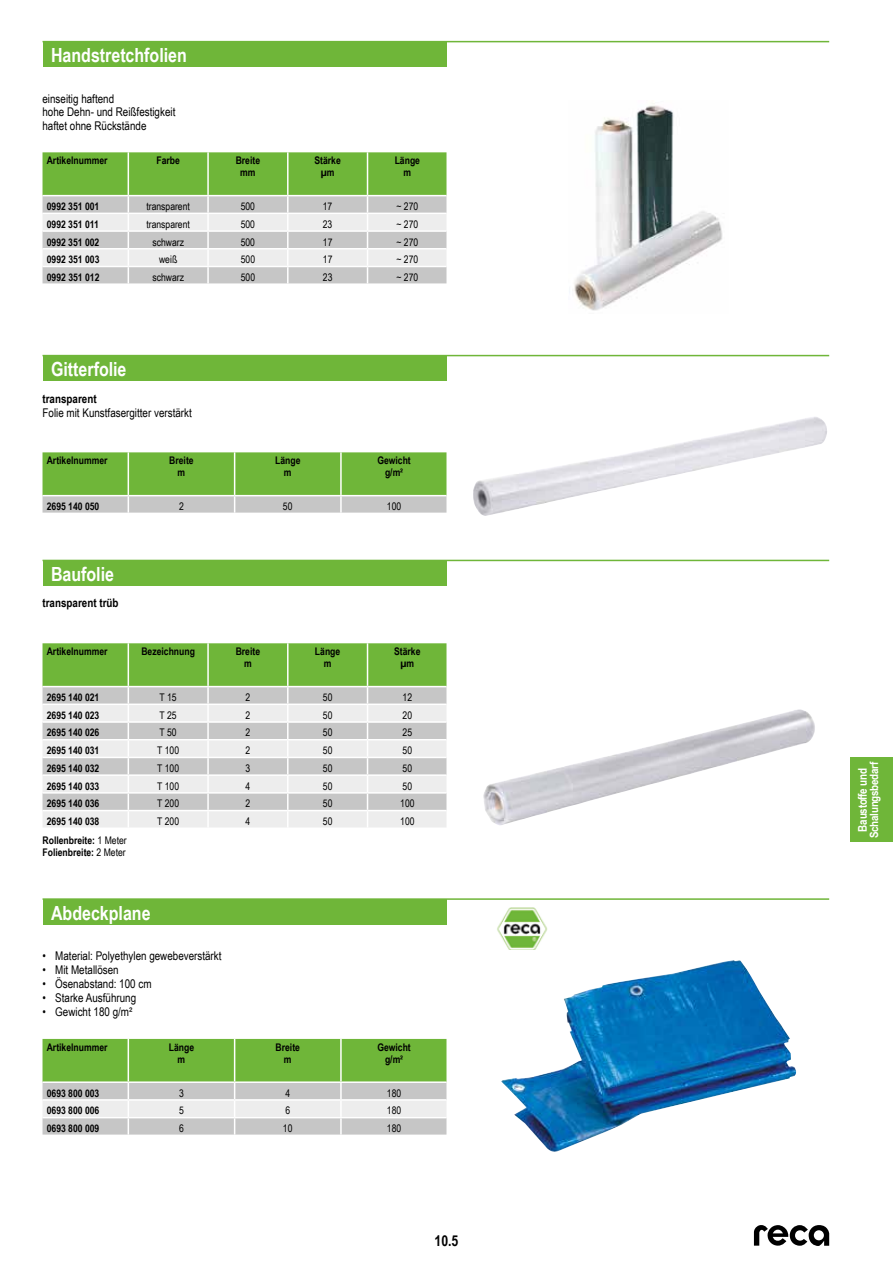
<style>
.page{position:relative;width:893px;height:1263px;background:#fff}
.page>*{position:absolute;margin:0;border:0;box-sizing:border-box;transform-origin:0 0}
.t1{font:700 19.5px "Arial Narrow";color:#fff}
.t2{font:700 15px "Arial Narrow";color:#000}
.t3{font:12px/14px "Arial Narrow";color:#000}
.t4{font:700 12px "Arial Narrow";color:#000}
.t5{font:700 12px "Arial Narrow";letter-spacing:-.02em;color:#fff}
.t6{font:700 11.4px "Arial Narrow";letter-spacing:-.02em;color:#fff;scale:1.05 1}
.t7{font:700 10.5px/12px "Arial Narrow";color:#000;text-align:center}
.t8{font:10.5px "Arial Narrow";color:#000}
.s1{font-weight:400}
</style>
<div class="page">
<svg style="left:754px;top:1225px;width:75px;height:21px"></svg>
<div style="left:850px;top:758px;width:43px;height:84px;background:#6fb639"></div>
<hr style="left:43px;top:41px;width:786px;height:1px;background:#6fb639">
<div style="left:43px;top:42px;width:403px;height:25px;background:#6fb639"></div>
<svg style="left:43px;top:152px;width:403px;height:131px;background:#b7cea6"></svg>
<img style="left:569px;top:103px;width:154px;height:208px">
<hr style="left:43px;top:355px;width:786px;height:1px;background:#6fb639">
<div style="left:43px;top:356px;width:403px;height:25px;background:#6fb639"></div>
<svg style="left:43px;top:452px;width:403px;height:61px;background:#8cbd67"></svg>
<img style="left:473px;top:417px;width:354px;height:99px">
<hr style="left:43px;top:560px;width:786px;height:1px;background:#6fb639">
<div style="left:43px;top:560px;width:403px;height:26px;background:#6fb639"></div>
<svg style="left:43px;top:643px;width:403px;height:184px;background:#c4d4b7"></svg>
<img style="left:483px;top:709px;width:332px;height:116px">
<hr style="left:43px;top:898px;width:786px;height:2px;background:#6fb639">
<div style="left:43px;top:899px;width:403px;height:25px;background:#6fb639"></div>
<svg style="left:43px;top:1039px;width:403px;height:95px;background:#a9c891"></svg>
<img style="left:501px;top:960px;width:295px;height:192px">
<img style="left:497px;top:907px;width:51px;height:43px">
<h1 class="t1" style="left:51px;top:41px;width:137px">Handstretchfolien</h1>
<p class="t3" style="left:43px;top:91px;width:134px">einseitig haftend<br>hohe Dehn- und Reißfestigkeit haftet ohne Rückstände</p>
<p class="t7" style="left:47px;top:154px;width:62px">Artikelnummer</p>
<p class="t7" style="left:156px;top:154px;width:25px">Farbe</p>
<p class="t7" style="left:236px;top:154px;width:26px">Breite mm</p>
<p class="t7" style="left:314px;top:154px;width:28px">Stärke µm</p>
<p class="t7" style="left:395px;top:154px;width:27px">Länge m</p>
<p class="t7" style="left:47px;top:200px;width:54px">0992 351 001</p>
<p class="t8" style="left:146px;top:199px;width:45px">transparent</p>
<p class="t8" style="left:241px;top:199px;width:16px">500</p>
<p class="t8" style="left:323px;top:199px;width:11px">17</p>
<p class="t8" style="left:396px;top:199px;width:23px">~ 270</p>
<p class="t7" style="left:47px;top:218px;width:54px">0992 351 011</p>
<p class="t8" style="left:146px;top:216px;width:45px">transparent</p>
<p class="t8" style="left:241px;top:216px;width:16px">500</p>
<p class="t8" style="left:323px;top:216px;width:11px">23</p>
<p class="t8" style="left:396px;top:216px;width:23px">~ 270</p>
<p class="t7" style="left:47px;top:235px;width:54px">0992 351 002</p>
<p class="t8" style="left:152px;top:234px;width:33px">schwarz</p>
<p class="t8" style="left:241px;top:234px;width:16px">500</p>
<p class="t8" style="left:323px;top:234px;width:11px">17</p>
<p class="t8" style="left:396px;top:234px;width:23px">~ 270</p>
<p class="t7" style="left:47px;top:253px;width:54px">0992 351 003</p>
<p class="t8" style="left:159px;top:252px;width:20px">weiß</p>
<p class="t8" style="left:241px;top:252px;width:16px">500</p>
<p class="t8" style="left:323px;top:252px;width:11px">17</p>
<p class="t8" style="left:396px;top:252px;width:23px">~ 270</p>
<p class="t7" style="left:47px;top:271px;width:54px">0992 351 012</p>
<p class="t8" style="left:152px;top:269px;width:33px">schwarz</p>
<p class="t8" style="left:241px;top:269px;width:16px">500</p>
<p class="t8" style="left:323px;top:269px;width:11px">23</p>
<p class="t8" style="left:396px;top:269px;width:23px">~ 270</p>
<h1 class="t1" style="left:51px;top:354px;width:77px">Gitterfolie</h1>
<p class="t4" style="left:43px;top:389px;width:56px">transparent</p>
<p class="t3" style="left:43px;top:405px;width:151px">Folie mit Kunstfasergitter verstärkt</p>
<p class="t7" style="left:47px;top:454px;width:62px">Artikelnummer</p>
<p class="t7" style="left:169px;top:454px;width:26px">Breite m</p>
<p class="t7" style="left:275px;top:454px;width:27px">Länge m</p>
<p class="t7" style="left:377px;top:454px;width:35px">Gewicht g/m²</p>
<p class="t7" style="left:47px;top:500px;width:54px">2695 140 050</p>
<p class="t8" style="left:179px;top:499px;width:6px">2</p>
<p class="t8" style="left:283px;top:499px;width:11px">50</p>
<p class="t8" style="left:387px;top:499px;width:16px">100</p>
<h1 class="t1" style="left:51px;top:559px;width:65px">Baufolie</h1>
<p class="t4" style="left:43px;top:594px;width:77px">transparent trüb</p>
<p class="t7" style="left:47px;top:645px;width:62px">Artikelnummer</p>
<p class="t7" style="left:141px;top:645px;width:55px">Bezeichnung</p>
<p class="t7" style="left:236px;top:645px;width:26px">Breite m</p>
<p class="t7" style="left:315px;top:645px;width:27px">Länge m</p>
<p class="t7" style="left:394px;top:645px;width:28px">Stärke µm</p>
<p class="t7" style="left:47px;top:691px;width:54px">2695 140 021</p>
<p class="t8" style="left:160px;top:690px;width:19px">T 15</p>
<p class="t8" style="left:246px;top:690px;width:6px">2</p>
<p class="t8" style="left:323px;top:690px;width:11px">50</p>
<p class="t8" style="left:403px;top:690px;width:11px">12</p>
<p class="t7" style="left:47px;top:708px;width:54px">2695 140 023</p>
<p class="t8" style="left:160px;top:707px;width:19px">T 25</p>
<p class="t8" style="left:246px;top:707px;width:6px">2</p>
<p class="t8" style="left:323px;top:707px;width:11px">50</p>
<p class="t8" style="left:403px;top:707px;width:11px">20</p>
<p class="t7" style="left:47px;top:726px;width:54px">2695 140 026</p>
<p class="t8" style="left:160px;top:725px;width:19px">T 50</p>
<p class="t8" style="left:246px;top:725px;width:6px">2</p>
<p class="t8" style="left:323px;top:725px;width:11px">50</p>
<p class="t8" style="left:403px;top:725px;width:11px">25</p>
<p class="t7" style="left:47px;top:744px;width:54px">2695 140 031</p>
<p class="t8" style="left:157px;top:743px;width:23px">T 100</p>
<p class="t8" style="left:246px;top:743px;width:6px">2</p>
<p class="t8" style="left:323px;top:743px;width:11px">50</p>
<p class="t8" style="left:403px;top:743px;width:11px">50</p>
<p class="t7" style="left:47px;top:762px;width:54px">2695 140 032</p>
<p class="t8" style="left:157px;top:760px;width:23px">T 100</p>
<p class="t8" style="left:246px;top:760px;width:6px">3</p>
<p class="t8" style="left:323px;top:760px;width:11px">50</p>
<p class="t8" style="left:403px;top:760px;width:11px">50</p>
<p class="t7" style="left:47px;top:779px;width:54px">2695 140 033</p>
<p class="t8" style="left:157px;top:778px;width:23px">T 100</p>
<p class="t8" style="left:246px;top:778px;width:6px">4</p>
<p class="t8" style="left:323px;top:778px;width:11px">50</p>
<p class="t8" style="left:403px;top:778px;width:11px">50</p>
<p class="t7" style="left:47px;top:797px;width:54px">2695 140 036</p>
<p class="t8" style="left:157px;top:796px;width:23px">T 200</p>
<p class="t8" style="left:246px;top:796px;width:6px">2</p>
<p class="t8" style="left:323px;top:796px;width:11px">50</p>
<p class="t8" style="left:400px;top:796px;width:16px">100</p>
<p class="t7" style="left:47px;top:815px;width:54px">2695 140 038</p>
<p class="t8" style="left:157px;top:814px;width:23px">T 200</p>
<p class="t8" style="left:246px;top:814px;width:6px">4</p>
<p class="t8" style="left:323px;top:814px;width:11px">50</p>
<p class="t8" style="left:400px;top:814px;width:16px">100</p>
<p class="t7" style="left:43px;top:833px;width:86px;text-align:left">Rollenbreite: <span class="s1">1 Meter<br></span>Folienbreite: <span class="s1">2 Meter</span></p>
<h1 class="t1" style="left:51px;top:898px;width:101px">Abdeckplane</h1>
<p class="t3" style="left:43px;top:948px;width:181px">• Material: Polyethylen gewebeverstärkt</p>
<p class="t3" style="left:43px;top:962px;width:78px">• Mit Metallösen</p>
<p class="t3" style="left:43px;top:976px;width:111px">• Ösenabstand: 100 cm</p>
<p class="t3" style="left:43px;top:990px;width:95px">• Starke Ausführung</p>
<p class="t3" style="left:43px;top:1004px;width:91px">• Gewicht 180 g/m²</p>
<p class="t7" style="left:47px;top:1040px;width:62px">Artikelnummer</p>
<p class="t7" style="left:169px;top:1040px;width:27px">Länge m</p>
<p class="t7" style="left:276px;top:1040px;width:26px">Breite m</p>
<p class="t7" style="left:377px;top:1040px;width:35px">Gewicht g/m²</p>
<p class="t7" style="left:47px;top:1086px;width:54px">0693 800 003</p>
<p class="t8" style="left:179px;top:1085px;width:6px">3</p>
<p class="t8" style="left:285px;top:1085px;width:6px">4</p>
<p class="t8" style="left:387px;top:1085px;width:16px">180</p>
<p class="t7" style="left:47px;top:1104px;width:54px">0693 800 006</p>
<p class="t8" style="left:179px;top:1103px;width:6px">5</p>
<p class="t8" style="left:285px;top:1103px;width:6px">6</p>
<p class="t8" style="left:387px;top:1103px;width:16px">180</p>
<p class="t7" style="left:47px;top:1122px;width:54px">0693 800 009</p>
<p class="t8" style="left:179px;top:1121px;width:6px">6</p>
<p class="t8" style="left:283px;top:1121px;width:11px">10</p>
<p class="t8" style="left:387px;top:1121px;width:16px">180</p>
<h2 class="t2" style="left:434px;top:1229px;width:25px">10.5</h2>
<p class="t5" style="left:853px;top:831px;width:65px;rotate:-90deg">Baustoffe und</p>
<p class="t6" style="left:865px;top:838px;width:75px;rotate:-90deg">Schalungsbedarf</p>
</div>
